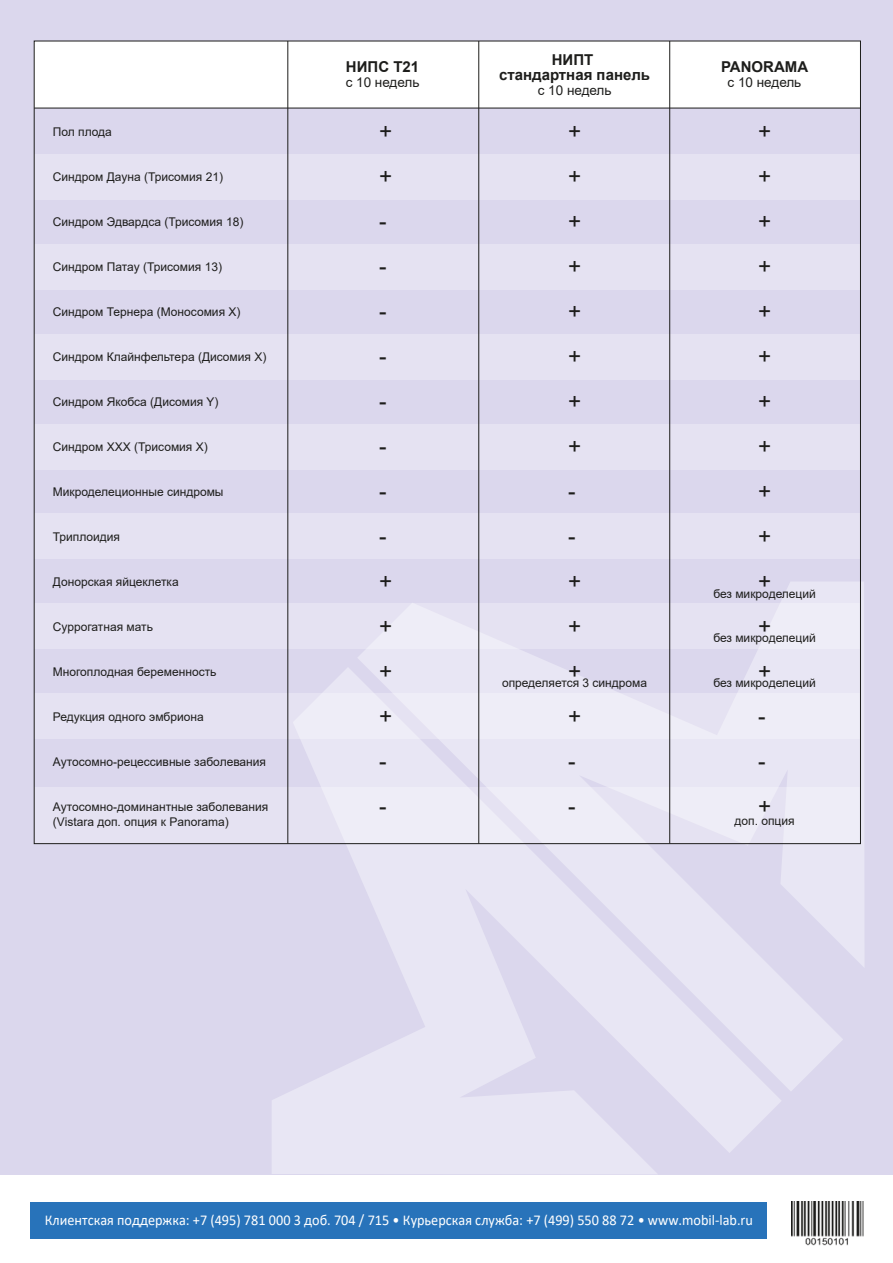
<style>
.page{position:relative;width:893px;height:1263px;background:#fff}
.page>*{position:absolute;margin:0;border:0;box-sizing:border-box;transform-origin:0 0}
.t1{font:22.5px/45px "Arial";color:#1d1d1b}
.t2{font:15px "Calibri";color:#fff;scale:.95 1}
.t3{font:700 15px/15px "Arial";color:#1d1d1b;text-align:center}
.t4{font:13.5px "Arial";color:#1d1d1b}
.t5{font:12px/15px "Arial";color:#1d1d1b}
</style>
<div class="page">
<div style="left:30px;top:1202px;width:737px;height:36px;background:#2873ba"></div>
<img style="left:792px;top:1201px;width:71px;height:45px">
<div style="left:0;top:0;width:893px;height:1174px;background:#dbd7ed"></div>
<svg style="left:272px;top:581px;width:592px;height:593px;fill:#e8e6f4"></svg>
<div style="left:34px;top:41px;width:826px;height:67px;background:#fff"></div>
<div style="left:34px;top:154px;width:826px;height:46px;background:#e5e2f2"></div>
<div style="left:34px;top:244px;width:826px;height:46px;background:#e5e2f2"></div>
<div style="left:34px;top:334px;width:826px;height:46px;background:#e5e2f2"></div>
<div style="left:34px;top:424px;width:826px;height:45px;background:#e5e2f2"></div>
<div style="left:34px;top:513px;width:826px;height:46px;background:#e5e2f2"></div>
<div style="left:34px;top:603px;width:826px;height:46px;background:#e5e2f2"></div>
<div style="left:34px;top:693px;width:826px;height:46px;background:#eeedf7"></div>
<div style="left:34px;top:787px;width:826px;height:57px;background:#eeedf7"></div>
<hr style="left:34px;top:108px;width:826px;height:1px;background:#1d1d1b">
<hr style="left:669px;top:41px;width:1px;height:803px;background:#1d1d1b">
<hr style="left:478px;top:41px;width:1px;height:803px;background:#1d1d1b">
<hr style="left:287px;top:41px;width:1px;height:803px;background:#1d1d1b">
<p class="t5" style="left:53px;top:124px;width:61px">Пол плода</p>
<p class="t5" style="left:53px;top:169px;width:172px">Синдром Дауна (Трисомия 21)</p>
<p class="t5" style="left:53px;top:214px;width:192px">Синдром Эдвардса (Трисомия 18)</p>
<p class="t5" style="left:53px;top:259px;width:171px">Синдром Патау (Трисомия 13)</p>
<p class="t5" style="left:53px;top:304px;width:189px">Синдром Тернера (Моносомия Х)</p>
<p class="t5" style="left:53px;top:349px;width:215px">Синдром Клайнфельтера (Дисомия Х)</p>
<p class="t5" style="left:53px;top:394px;width:167px">Синдром Якобса (Дисомия Y)</p>
<p class="t5" style="left:53px;top:439px;width:156px">Синдром ХХХ (Трисомия Х)</p>
<p class="t5" style="left:53px;top:484px;width:172px">Микроделеционные синдромы</p>
<p class="t5" style="left:53px;top:529px;width:69px">Триплоидия</p>
<p class="t5" style="left:53px;top:574px;width:127px">Донорская яйцеклетка</p>
<p class="t5" style="left:53px;top:619px;width:102px">Суррогатная мать</p>
<p class="t5" style="left:53px;top:664px;width:165px">Многоплодная беременность</p>
<p class="t5" style="left:53px;top:709px;width:152px">Редукция одного эмбриона</p>
<p class="t5" style="left:53px;top:754px;width:215px">Аутосомно-рецессивные заболевания</p>
<p class="t5" style="left:53px;top:799px;width:217px">Аутосомно-доминантные заболевания (Vistara доп. опция к Panorama)</p>
<p class="t3" style="left:346px;top:60px;width:75px">НИПС Т21</p>
<p class="t4" style="left:346px;top:73px;width:75px">с 10 недель</p>
<p class="t3" style="left:499px;top:53px;width:153px">НИПТ<br>стандартная панель</p>
<p class="t4" style="left:538px;top:81px;width:75px">с 10 недель</p>
<p class="t3" style="left:721px;top:60px;width:89px">PANORAMA</p>
<p class="t4" style="left:727px;top:73px;width:75px">с 10 недель</p>
<h1 class="t1" style="left:379px;top:108px;width:15px">+ + - - - - - - - - + + + + - -</h1>
<h1 class="t1" style="left:568px;top:108px;width:15px">+ + + + + + + + - - + + + + - -</h1>
<h1 class="t1" style="left:758px;top:108px;width:15px">+ + + + + + + + + + + + + - - +</h1>
<p class="t5" style="left:735px;top:813px;width:62px">доп. опция</p>
<p class="t5" style="left:713px;top:586px;width:104px">без микроделеций</p>
<p class="t5" style="left:713px;top:630px;width:104px">без микроделеций</p>
<p class="t5" style="left:502px;top:676px;width:147px">определяется 3 синдрома</p>
<p class="t5" style="left:713px;top:676px;width:104px">без микроделеций</p>
<p class="t2" style="left:45px;top:1209px;width:747px">Клиентская поддержка: +7 (495) 781 000 3 доб. 704 / 715 • Курьерская служба: +7 (499) 550 88 72 • www.mobil-lab.ru</p>
</div>
